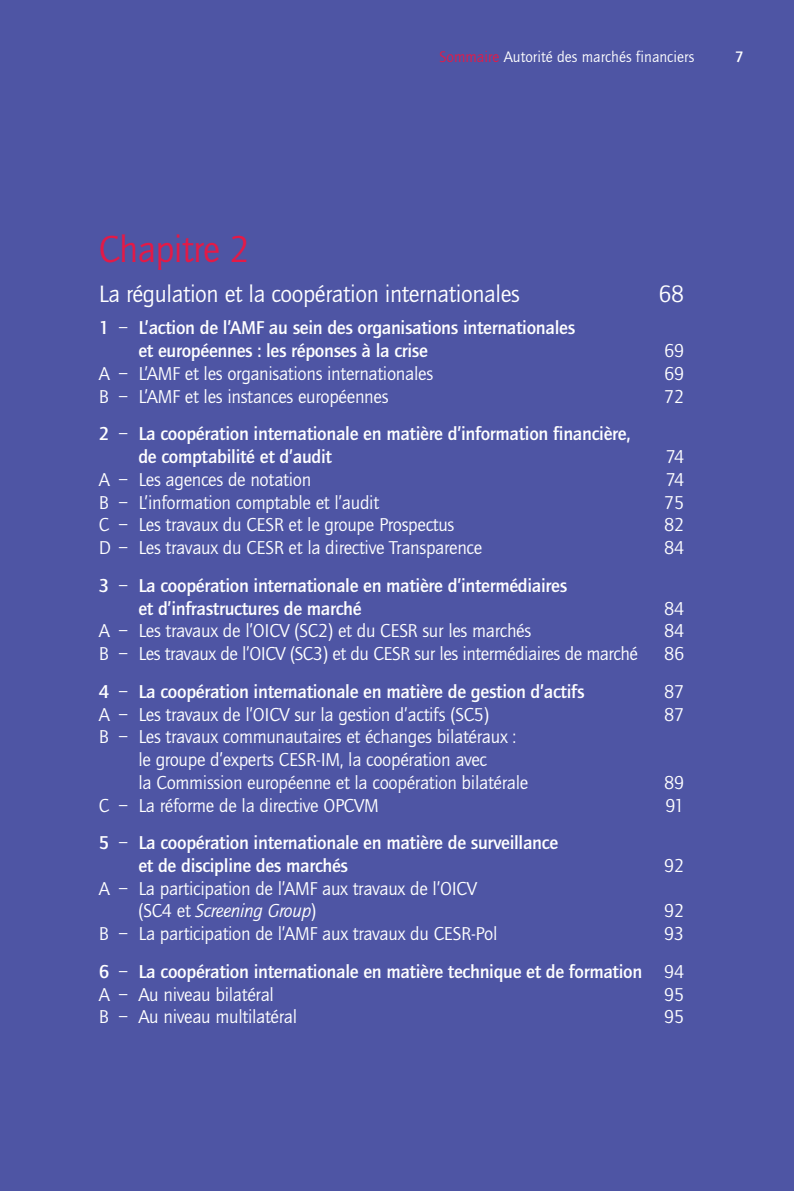
<style>
.page{position:relative;width:794px;height:1191px;background:#fff}
.page>*{position:absolute;margin:0;border:0;box-sizing:border-box;transform-origin:0 0}
.t1{font:38.5px "Quay Sans";letter-spacing:-.015em;color:#e31a47}
.t2{font:24.5px "Quay Sans";letter-spacing:-.015em;color:#fff}
.t3{font:19.25px/22.8px "Quay Sans";letter-spacing:-.015em;color:#fff}
.t4{font:500 19.25px/22.8px "Quay Sans";letter-spacing:-.015em;color:#fff}
.t5{font:15.75px "Quay Sans";color:#fff}
.t6{font:500 15.75px "Quay Sans";color:#fff}
.s1{color:#e31a47}
.s2{font-weight:400}
.s3{font-style:italic}
</style>
<div class="page">
<div style="left:0;top:0;width:793px;height:1191px;background:#4e55a4"></div>
<p class="t5" style="left:439px;top:50px;width:256px"><span class="s1">Sommaire</span> Autorité des marchés financiers</p>
<p class="t6" style="left:735px;top:50px;width:10px">7</p>
<h1 class="t1" style="left:99px;top:235px;width:153px">Chapitre 2</h1>
<p class="t2" style="left:99px;top:284px;width:422px">La régulation et la coopération internationales</p>
<p class="t2" style="left:658px;top:284px;width:27px">68</p>
<p class="t4" style="left:138px;top:318px;width:438px;text-indent:-40px">1 <span class="s2">–</span> L’action de l’AMF au sein des organisations internationales et européennes : les réponses à la crise</p>
<p class="t3" style="left:664px;top:341px;width:22px">69</p>
<p class="t3" style="left:99px;top:364px;width:336px">A – L’AMF et les organisations internationales</p>
<p class="t3" style="left:664px;top:364px;width:22px">69</p>
<p class="t3" style="left:99px;top:387px;width:291px">B – L’AMF et les instances européennes</p>
<p class="t3" style="left:664px;top:387px;width:22px">72</p>
<p class="t4" style="left:138px;top:424px;width:493px;text-indent:-40px">2 <span class="s2">–</span> La coopération internationale en matière d’information financière, de comptabilité et d’audit</p>
<p class="t3" style="left:666px;top:447px;width:20px">74</p>
<p class="t3" style="left:99px;top:470px;width:214px">A – Les agences de notation</p>
<p class="t3" style="left:666px;top:470px;width:20px">74</p>
<p class="t3" style="left:99px;top:492px;width:282px">B – L’information comptable et l’audit</p>
<p class="t3" style="left:664px;top:492px;width:22px">75</p>
<p class="t3" style="left:99px;top:515px;width:357px">C – Les travaux du CESR et le groupe Prospectus</p>
<p class="t3" style="left:664px;top:515px;width:22px">82</p>
<p class="t3" style="left:99px;top:538px;width:385px">D – Les travaux du CESR et la directive Transparence</p>
<p class="t3" style="left:664px;top:538px;width:22px">84</p>
<p class="t4" style="left:138px;top:575px;width:430px;text-indent:-40px">3 <span class="s2">–</span> La coopération internationale en matière d’intermédiaires et d’infrastructures de marché</p>
<p class="t3" style="left:664px;top:598px;width:22px">84</p>
<p class="t3" style="left:99px;top:621px;width:434px">A – Les travaux de l’OICV (SC2) et du CESR sur les marchés</p>
<p class="t3" style="left:664px;top:621px;width:22px">84</p>
<p class="t3" style="left:99px;top:644px;width:541px">B – Les travaux de l’OICV (SC3) et du CESR sur les intermédiaires de marché</p>
<p class="t3" style="left:664px;top:644px;width:22px">86</p>
<p class="t4" style="left:99px;top:681px;width:487px">4 <span class="s2">–</span> La coopération internationale en matière de gestion d’actifs</p>
<p class="t3" style="left:664px;top:681px;width:22px">87</p>
<p class="t3" style="left:99px;top:704px;width:392px">A – Les travaux de l’OICV sur la gestion d’actifs (SC5)</p>
<p class="t3" style="left:664px;top:704px;width:22px">87</p>
<p class="t3" style="left:138px;top:727px;width:391px;text-indent:-40px">B – Les travaux communautaires et échanges bilatéraux : le groupe d’experts CESR-IM, la coopération avec<br>la Commission européenne et la coopération bilatérale</p>
<p class="t3" style="left:664px;top:772px;width:22px">89</p>
<p class="t3" style="left:99px;top:795px;width:281px">C – La réforme de la directive OPCVM</p>
<p class="t3" style="left:665px;top:795px;width:20px">91</p>
<p class="t4" style="left:138px;top:832px;width:421px;text-indent:-40px">5 <span class="s2">–</span> La coopération internationale en matière de surveillance et de discipline des marchés</p>
<p class="t3" style="left:664px;top:856px;width:22px">92</p>
<p class="t3" style="left:138px;top:878px;width:340px;text-indent:-40px">A – La participation de l’AMF aux travaux de l’OICV (SC4 et <span class="s3">Screening Group</span>)</p>
<p class="t3" style="left:664px;top:901px;width:22px">92</p>
<p class="t3" style="left:99px;top:924px;width:400px">B – La participation de l’AMF aux travaux du CESR-Pol</p>
<p class="t4" style="left:99px;top:916px;width:587px;line-height:37.6px;text-align:right"><span class="s2">93<br></span>6 <span class="s2">–</span> La coopération internationale en matière technique et de formation <span class="s2">94</span></p>
<p class="t3" style="left:99px;top:984px;width:177px">A – Au niveau bilatéral</p>
<p class="t3" style="left:664px;top:984px;width:22px">95</p>
<p class="t3" style="left:99px;top:1007px;width:200px">B – Au niveau multilatéral</p>
<p class="t3" style="left:664px;top:1007px;width:22px">95</p>
</div>
